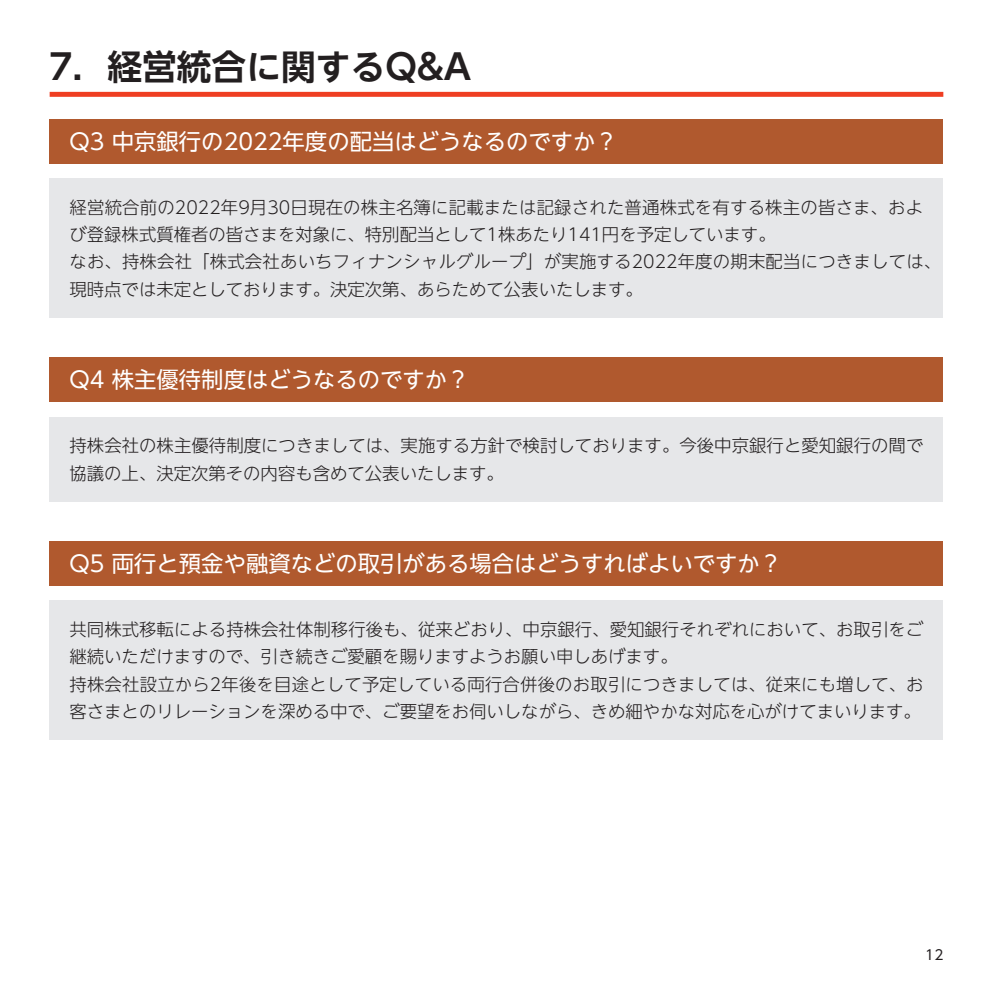
<style>
.page{position:relative;width:993px;height:993px;background:#fff}
.page>*{position:absolute;margin:0;border:0;box-sizing:border-box;transform-origin:0 0}
.t1{font:700 34.65px "UD Shin Go NT Pr 6 N De";color:#231f20}
.t2{font:22.4px "UD Shin Go NT Pr 6 N";color:#fff}
.t3{font:300 17.32px/27.3px "UD Shin Go NT Pr 6 N";letter-spacing:.005em;color:#231f20}
.t4{font:13.65px "UD Shin Go NT Pr 6 N";color:#231f20}
</style>
<div class="page">
<div style="left:50px;top:92px;width:893px;height:5px;background:#ef3e22"></div>
<div style="left:50px;top:119px;width:893px;height:45px;background:#b0592e"></div>
<div style="left:50px;top:179px;width:893px;height:138px;background:#e6e7e9"></div>
<div style="left:50px;top:357px;width:893px;height:45px;background:#b0592e"></div>
<div style="left:50px;top:417px;width:893px;height:84px;background:#e6e7e9"></div>
<div style="left:50px;top:541px;width:893px;height:44px;background:#b0592e"></div>
<div style="left:50px;top:600px;width:893px;height:139px;background:#e6e7e9"></div>
<h1 class="t1" style="left:50px;top:39px;width:423px">7．経営統合に関するQ&amp;A</h1>
<p class="t2" style="left:69px;top:123px;width:549px">Q3 中京銀行の2022年度の配当はどうなるのですか？</p>
<p class="t3" style="left:69px;top:193px;width:872px">経営統合前の2022年9月30日現在の株主名簿に記載または記録された普通株式を有する株主の皆さま、および登録株式質権者の皆さまを対象に、特別配当として1株あたり141円を予定しています。<br>なお、持株会社「株式会社あいちフィナンシャルグループ」が実施する2022年度の期末配当につきましては、現時点では未定としております。決定次第、あらためて公表いたします。</p>
<p class="t2" style="left:69px;top:361px;width:401px">Q4 株主優待制度はどうなるのですか？</p>
<p class="t3" style="left:69px;top:431px;width:855px">持株会社の株主優待制度につきましては、実施する方針で検討しております。今後中京銀行と愛知銀行の間で協議の上、決定次第その内容も含めて公表いたします。</p>
<p class="t2" style="left:69px;top:545px;width:714px">Q5 両行と預金や融資などの取引がある場合はどうすればよいですか？</p>
<p class="t3" style="left:69px;top:615px;width:855px">共同株式移転による持株会社体制移行後も、従来どおり、中京銀行、愛知銀行それぞれにおいて、お取引をご継続いただけますので、引き続きご愛顧を賜りますようお願い申しあげます。<br>持株会社設立から2年後を目途として予定している両行合併後のお取引につきましては、従来にも増して、お客さまとのリレーションを深める中で、ご要望をお伺いしながら、きめ細やかな対応を心がけてまいります。</p>
<p class="t4" style="left:925px;top:943px;width:20px">12</p>
</div>
